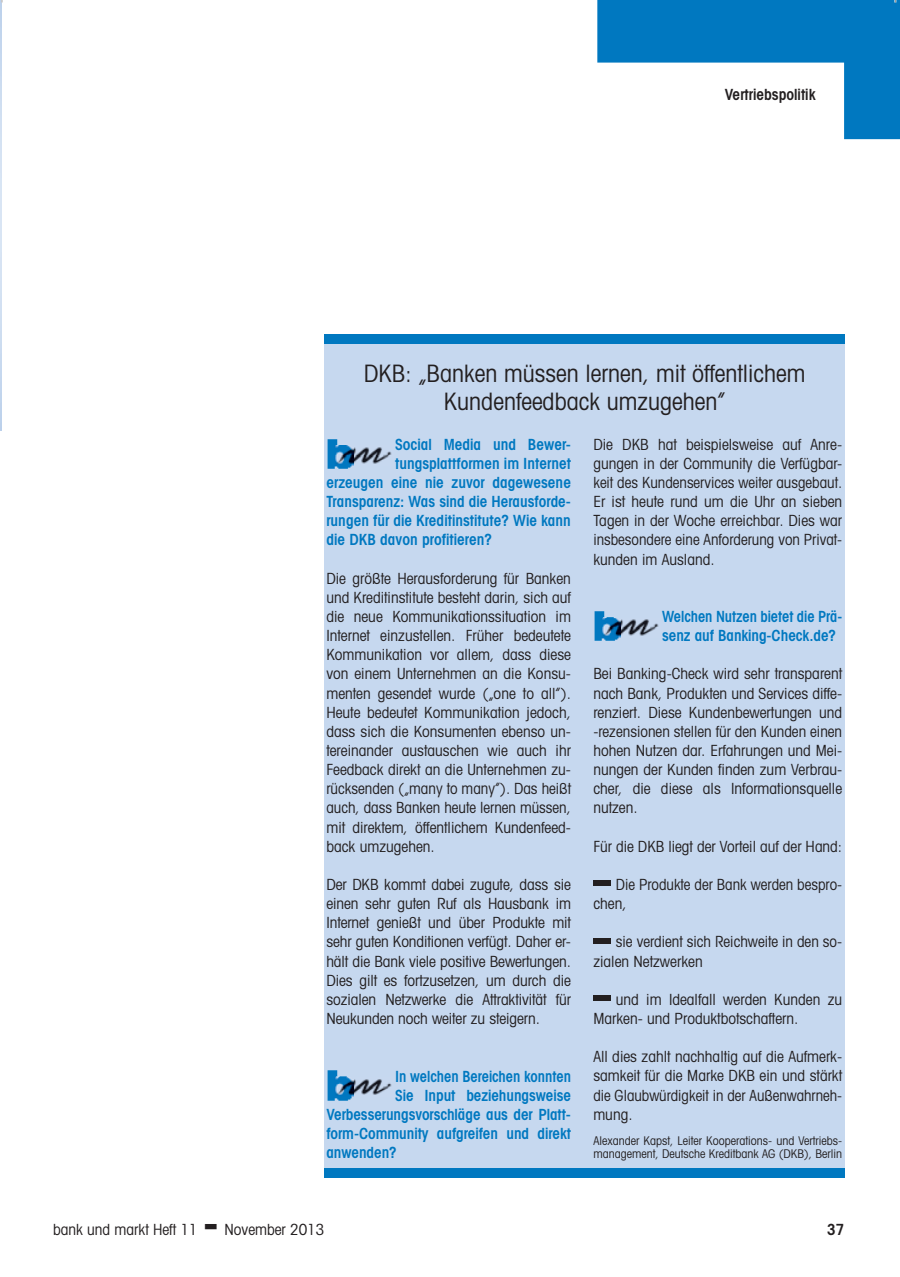
<style>
.page{position:relative;width:900px;height:1277px;background:#fff}
.page>*{position:absolute;margin:0;border:0;box-sizing:border-box;transform-origin:0 0}
.t1{font:condensed 24px/28.7px "Avant Garde";color:#231f20;text-align:center}
.t2{font:condensed 15.3px/19.2px "Avant Garde";color:#231f20;text-align:justify}
.t3{font:600 condensed 15.3px "Avant Garde";letter-spacing:-.005em;color:#0078c0}
.t4{font:600 condensed 15.3px/19.2px "Avant Garde";letter-spacing:-.005em;color:#0078c0;scale:.95 1}
.t5{font:600 condensed 15.3px "Avant Garde";color:#231f20}
.t6{font:condensed 12px/13.5px "Avant Garde";color:#231f20}
</style>
<div class="page">
<div style="left:324px;top:338px;width:520px;height:839px;background:#c6d8ef"></div>
<div style="left:324px;top:1168px;width:520px;height:9px;background:#0078c0"></div>
<img style="left:327px;top:439px;width:26px;height:30px">
<img style="left:334px;top:445px;width:58px;height:20px">
<img style="left:327px;top:1070px;width:26px;height:31px">
<img style="left:334px;top:1077px;width:58px;height:19px">
<div style="left:324px;top:335px;width:520px;height:9px;background:#0078c0"></div>
<svg style="left:0;top:0;width:2px;height:430px"></svg>
<div style="left:593px;top:880px;width:17px;height:5px;background:#231f20"></div>
<div style="left:593px;top:937px;width:17px;height:6px;background:#231f20"></div>
<div style="left:593px;top:995px;width:17px;height:5px;background:#231f20"></div>
<img style="left:594px;top:611px;width:26px;height:30px">
<img style="left:601px;top:618px;width:58px;height:19px">
<svg style="left:597px;top:0;width:302px;height:139px"></svg>
<p class="t5" style="left:724px;top:85px;width:92px">Vertriebspolitik</p>
<h1 class="t1" style="left:364px;top:358px;width:443px">DKB: „Banken müssen lernen, mit öffentlichem<br>Kundenfeedback umzugehen”</h1>
<p class="t2" style="left:593px;top:434px;width:250px">Die DKB hat beispielsweise auf Anre&shy;gungen in der Community die Verfügbar&shy;keit des Kundenservices weiter ausgebaut.<br>Er ist heute rund um die Uhr an sieben Tagen in der Woche erreichbar. Dies war insbesondere eine Anforderung von Privat&shy;kunden im Ausland.</p>
<p class="t3" style="left:395px;top:435px;width:177px">Social Media und Bewer-</p>
<p class="t3" style="left:395px;top:454px;width:177px">tungsplattformen im Internet</p>
<p class="t3" style="left:326px;top:473px;width:246px">erzeugen eine nie zuvor dagewesene</p>
<p class="t3" style="left:326px;top:492px;width:246px">Transparenz: Was sind die Herausforde-</p>
<p class="t3" style="left:326px;top:511px;width:246px">rungen für die Kreditinstitute? Wie kann</p>
<p class="t3" style="left:326px;top:530px;width:167px">die DKB davon profitieren?</p>
<p class="t2" style="left:326px;top:568px;width:246px">Die größte Herausforderung für Banken und Kreditinstitute besteht darin, sich auf die neue Kommunikationssituation im Internet einzustellen. Früher bedeutete Kommunikation vor allem, dass diese von einem Unternehmen an die Konsu&shy;menten gesendet wurde („one to all”).<br>Heute bedeutet Kommunikation jedoch, dass sich die Konsumenten ebenso un&shy;tereinander austauschen wie auch ihr Feedback direkt an die Unternehmen zu&shy;rücksenden („many to many”). Das heißt auch, dass Banken heute lernen müssen, mit direktem, öffentlichem Kundenfeed&shy;back umzugehen.</p>
<p class="t2" style="left:326px;top:874px;width:246px">Der DKB kommt dabei zugute, dass sie einen sehr guten Ruf als Hausbank im Internet genießt und über Produkte mit sehr guten Konditionen verfügt. Daher er&shy;hält die Bank viele positive Bewertungen.<br>Dies gilt es fortzusetzen, um durch die sozialen Netzwerke die Attraktivität für Neukunden noch weiter zu steigern.</p>
<p class="t4" style="left:662px;top:606px;width:191px">Welchen Nutzen bietet die Prä&shy;senz auf Banking-Check.de?</p>
<p class="t2" style="left:593px;top:664px;width:250px">Bei Banking-Check wird sehr transparent nach Bank, Produkten und Services diffe&shy;renziert. Diese Kundenbewertungen und -rezensionen stellen für den Kunden einen hohen Nutzen dar. Erfahrungen und Mei&shy;nungen der Kunden finden zum Verbrau&shy;cher, die diese als Informationsquelle nutzen.</p>
<p class="t2" style="left:593px;top:836px;width:250px">Für die DKB liegt der Vorteil auf der Hand:</p>
<p class="t2" style="left:593px;top:874px;width:250px;text-indent:23px">Die Produkte der Bank werden bespro&shy;chen,</p>
<p class="t2" style="left:593px;top:932px;width:250px;text-indent:23px">sie verdient sich Reichweite in den so&shy;zialen Netzwerken</p>
<p class="t2" style="left:593px;top:989px;width:250px;text-indent:23px">und im Idealfall werden Kunden zu<br>Marken- und Produktbotschaftern.</p>
<p class="t2" style="left:593px;top:1046px;width:250px">All dies zahlt nachhaltig auf die Aufmerk&shy;samkeit für die Marke DKB ein und stärkt die Glaubwürdigkeit in der Außenwahrneh&shy;mung.</p>
<p class="t6" style="left:593px;top:1133px;width:250px">Alexander Kapst, Leiter Kooperations- und Vertriebs&shy;management, Deutsche Kreditbank AG (DKB), Berlin</p>
<p class="t4" style="left:395px;top:1066px;width:187px">In welchen Bereichen konnten</p>
<p class="t3" style="left:395px;top:1085px;width:177px">Sie Input beziehungsweise</p>
<p class="t3" style="left:326px;top:1104px;width:246px">Verbesserungsvorschläge aus der Platt-</p>
<p class="t3" style="left:326px;top:1123px;width:246px">form-Community aufgreifen und direkt</p>
<p class="t3" style="left:326px;top:1143px;width:72px">anwenden?</p>
<p class="t2" style="left:53px;top:1219px;width:146px">bank und markt Heft 11</p>
<p class="t2" style="left:224px;top:1219px;width:101px">November 2013</p>
<p class="t5" style="left:827px;top:1219px;width:19px">37</p>
</div>
